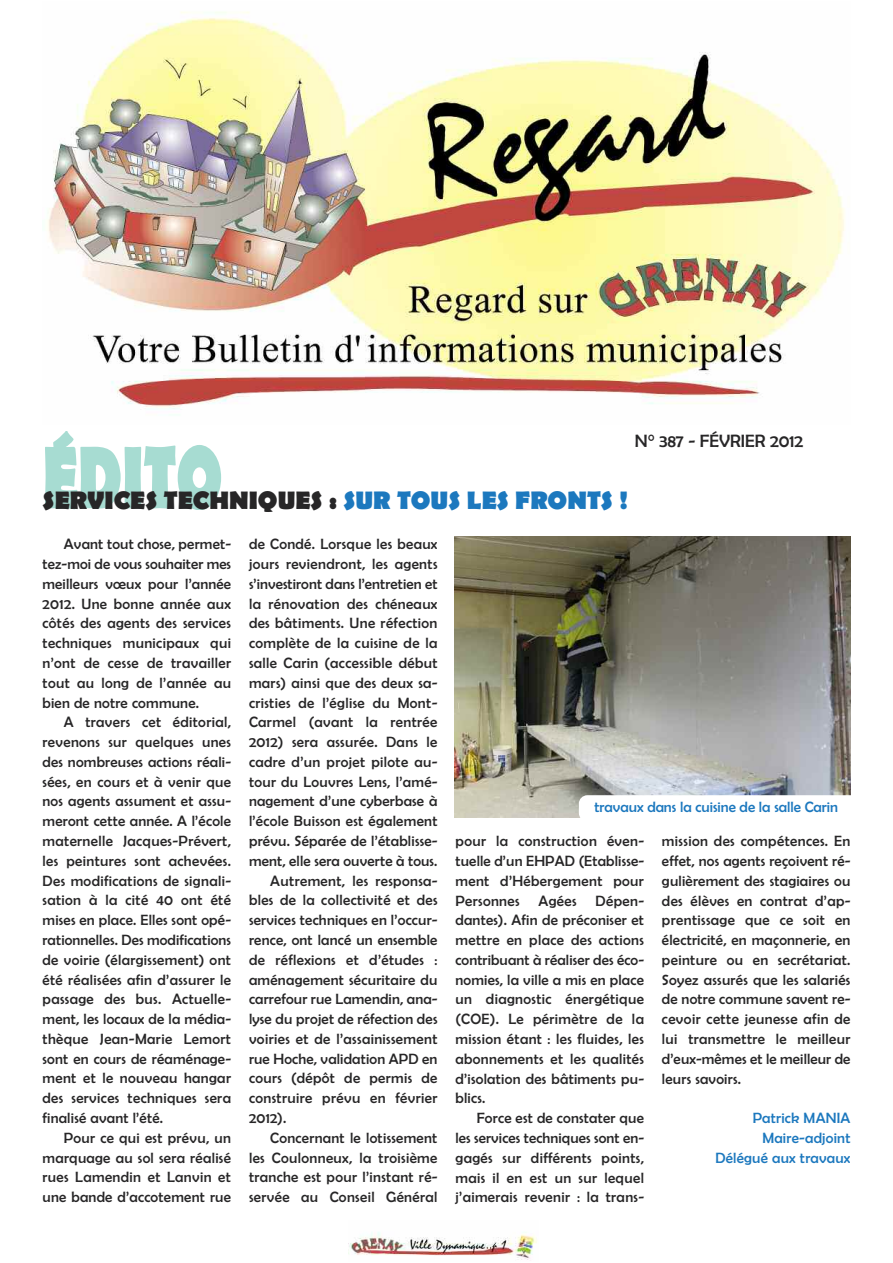
<style>
.page{position:relative;width:893px;height:1263px;background:#fff}
.page>*{position:absolute;margin:0;border:0;box-sizing:border-box;transform-origin:0 0}
.t1{font:700 25.5px "Berlin Sans FB";color:#272627}
.t2{font:18px "Berlin Sans FB";color:#272627}
.t3{font:15px/19.8px "Berlin Sans FB";letter-spacing:.025em;color:#272627;text-align:justify}
.t4{font:15px/19.8px "Berlin Sans FB";letter-spacing:.015em;color:#1c78be;text-align:right}
.t5{font:15px "Berlin Sans FB";letter-spacing:.005em;color:#272627}
.s1{color:#1c78be}
</style>
<div class="page">
<img style="left:47px;top:11px;width:798px;height:399px">
<img style="left:348px;top:1232px;width:189px;height:28px">
<img style="left:455px;top:536px;width:395px;height:281px">
<svg style="left:45px;top:432px;width:176px;height:78px"></svg>
<hr style="left:45px;top:431px;width:176px;height:1px;background:#a7dcd2">
<div style="left:579px;top:795px;width:281px;height:26px;background:#fff;border-radius:9px"></div>
<p class="t2" style="left:635px;top:430px;width:170px">N° 387 - FÉVRIER 2012</p>
<h1 class="t1" style="left:43px;top:486px;width:587px">SERVICES TECHNIQUES : <span class="s1">SUR TOUS LES FRONTS !</span></h1>
<p class="t3" style="left:43px;top:534px;width:190px;text-indent:21px">Avant tout chose, permet&shy;tez-moi de vous souhaiter mes meilleurs vœux pour l’année 2012. Une bonne année aux côtés des agents des services techniques municipaux qui n’ont de cesse de travailler tout au long de l’année au bien de notre commune.</p>
<p class="t3" style="left:43px;top:712px;width:190px;text-indent:21px">A travers cet éditorial, revenons sur quelques unes des nombreuses actions réali&shy;sées, en cours et à venir que nos agents assument et assu&shy;meront cette année. A l’école maternelle Jacques-Prévert, les peintures sont achevées.<br>Des modifications de signali&shy;sation à la cité 40 ont été mises en place. Elles sont opé&shy;rationnelles. Des modifications de voirie (élargissement) ont été réalisées afin d’assurer le passage des bus. Actuelle&shy;ment, les locaux de la média&shy;thèque Jean-Marie Lemort sont en cours de réaménage&shy;ment et le nouveau hangar des services techniques sera finalisé avant l’été.</p>
<p class="t3" style="left:43px;top:1128px;width:190px;text-indent:21px">Pour ce qui est prévu, un marquage au sol sera réalisé rues Lamendin et Lanvin et une bande d’accotement rue</p>
<p class="t3" style="left:249px;top:534px;width:190px">de Condé. Lorsque les beaux</p>
<p class="t3" style="left:249px;top:554px;width:190px">jours reviendront, les agents</p>
<p class="t5" style="left:249px;top:575px;width:190px">s’investiront dans l’entretien et</p>
<p class="t3" style="left:249px;top:593px;width:190px">la rénovation des chéneaux</p>
<p class="t3" style="left:249px;top:613px;width:190px">des bâtiments. Une réfection</p>
<p class="t3" style="left:249px;top:633px;width:190px">complète de la cuisine de la</p>
<p class="t3" style="left:249px;top:653px;width:190px">salle Carin (accessible début</p>
<p class="t3" style="left:249px;top:673px;width:190px">mars) ainsi que des deux sa-</p>
<p class="t3" style="left:249px;top:692px;width:190px">cristies de l’église du Mont-</p>
<p class="t3" style="left:249px;top:712px;width:190px">Carmel (avant la rentrée</p>
<p class="t3" style="left:249px;top:732px;width:190px">2012) sera assurée. Dans le</p>
<p class="t3" style="left:249px;top:752px;width:190px">cadre d’un projet pilote au-</p>
<p class="t3" style="left:249px;top:772px;width:190px">tour du Louvres Lens, l’amé-</p>
<p class="t3" style="left:249px;top:791px;width:190px">nagement d’une cyberbase à</p>
<p class="t3" style="left:249px;top:811px;width:190px">l’école Buisson est également</p>
<p class="t3" style="left:249px;top:831px;width:190px">prévu. Séparée de l’établisse-</p>
<p class="t3" style="left:249px;top:851px;width:190px">ment, elle sera ouverte à tous.</p>
<p class="t3" style="left:270px;top:870px;width:169px">Autrement, les responsa-</p>
<p class="t3" style="left:249px;top:890px;width:190px">bles de la collectivité et des</p>
<p class="t3" style="left:249px;top:910px;width:190px">services techniques en l’occur-</p>
<p class="t3" style="left:249px;top:930px;width:190px">rence, ont lancé un ensemble</p>
<p class="t3" style="left:249px;top:950px;width:190px">de réflexions et d’études :</p>
<p class="t3" style="left:249px;top:969px;width:190px">aménagement sécuritaire du</p>
<p class="t3" style="left:249px;top:989px;width:190px">carrefour rue Lamendin, ana-</p>
<p class="t3" style="left:249px;top:1009px;width:190px">lyse du projet de réfection des</p>
<p class="t3" style="left:249px;top:1029px;width:190px">voiries et de l’assainissement</p>
<p class="t3" style="left:249px;top:1048px;width:190px">rue Hoche, validation APD en</p>
<p class="t3" style="left:249px;top:1068px;width:190px">cours (dépôt de permis de</p>
<p class="t3" style="left:249px;top:1088px;width:190px">construire prévu en février</p>
<p class="t3" style="left:249px;top:1108px;width:39px">2012).</p>
<p class="t3" style="left:270px;top:1128px;width:169px">Concernant le lotissement</p>
<p class="t3" style="left:249px;top:1147px;width:190px">les Coulonneux, la troisième</p>
<p class="t3" style="left:249px;top:1167px;width:190px">tranche est pour l’instant ré-</p>
<p class="t3" style="left:249px;top:1187px;width:190px">servée au Conseil Général</p>
<p class="t4" style="left:594px;top:796px;width:245px">travaux dans la cuisine de la salle Carin</p>
<p class="t3" style="left:455px;top:831px;width:190px">pour la construction éven&shy;tuelle d’un EHPAD (Etablisse&shy;ment d’Hébergement pour Personnes</p>
<p class="t3" style="left:538px;top:890px;width:40px">Agées</p>
<p class="t3" style="left:455px;top:890px;width:190px;text-indent:140px">Dépen&shy;dantes). Afin de préconiser et mettre en place des actions contribuant à réaliser des éco&shy;nomies, la ville a mis en place un diagnostic énergétique (COE). Le périmètre de la mission étant : les fluides, les abonnements et les qualités d’isolation des bâtiments pu&shy;blics.</p>
<p class="t3" style="left:455px;top:1108px;width:190px;text-indent:21px">Force est de constater que les services techniques sont en&shy;gagés sur différents points, mais il en est un sur lequel j’aimerais revenir : la trans-</p>
<p class="t3" style="left:662px;top:831px;width:190px">mission des compétences. En effet, nos agents reçoivent ré&shy;gulièrement des stagiaires ou des élèves en contrat d’ap&shy;prentissage que ce soit en électricité, en maçonnerie, en peinture ou en secrétariat.<br>Soyez assurés que les salariés de notre commune savent re&shy;cevoir cette jeunesse afin de lui transmettre le meilleur d’eux-mêmes et le meilleur de leurs savoirs.</p>
<p class="t4" style="left:715px;top:1108px;width:137px">Patrick MANIA<br>Maire-adjoint<br>Délégué aux travaux</p>
</div>
